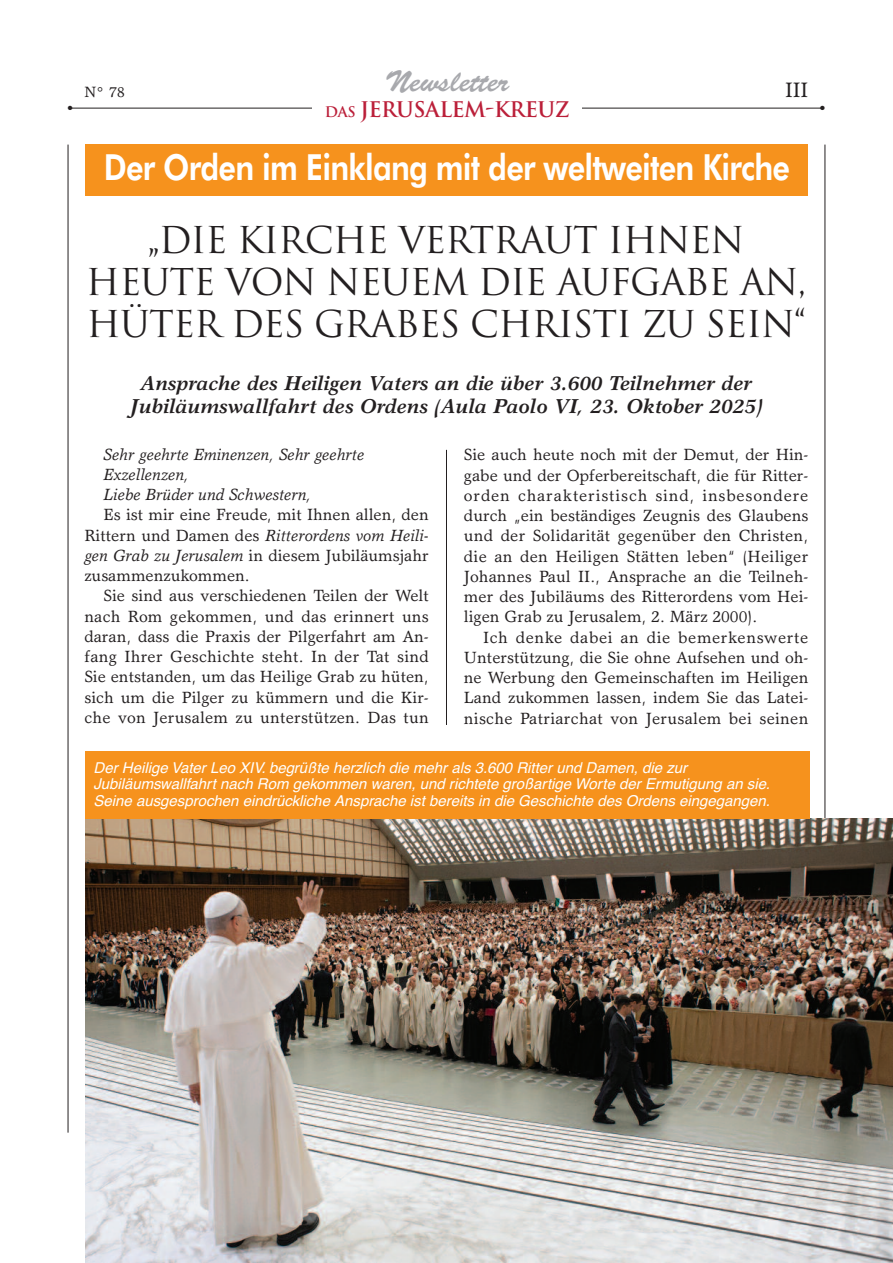
<style>
.page{position:relative;width:893px;height:1263px;background:#fff}
.page>*{position:absolute;margin:0;border:0;box-sizing:border-box;transform-origin:0 0}
.t1{font:36px/42px "Trajan";letter-spacing:-.025em;color:#231f20;text-align:center}
.t2{font:800 36px "Futura BT";letter-spacing:-.025em;color:#fff;scale:.85 1}
.t3{font:30px "Brush Script";color:#a8a9ad}
.t4{font:700 21px "Trajan";letter-spacing:-.025em;color:#bb1f39}
.t5{font:21px "Garth Graphic";color:#231f20}
.t6{font:italic 700 20.25px/23.2px "Garth Graphic";color:#231f20;text-align:center}
.t7{font:16.35px/20.2px "Garth Graphic";color:#231f20;text-align:justify}
.t8{font:italic 16.35px/20.2px "Garth Graphic";color:#231f20}
.t9{font:italic 15px/16.5px "Helvetica";color:#fff}
.t10{font:15px "Garth Graphic";color:#231f20}
.t11{font:6px "Zapf Dingbats";color:#231f20}
.s1{font-size:14.25px}
.s2{font-style:italic}
</style>
<div class="page">
<hr style="left:68px;top:145px;width:1px;height:987px;background:#231f20">
<hr style="left:825px;top:145px;width:1px;height:987px;background:#231f20">
<div style="left:85px;top:145px;width:723px;height:51px;background:#f6921d"></div>
<hr style="left:446px;top:450px;width:1px;height:275px;background:#231f20">
<img style="left:85px;top:818px;width:808px;height:445px">
<div style="left:85px;top:751px;width:724px;height:68px;background:#f6921d"></div>
<hr style="left:69px;top:108px;width:754px;height:1px;background:#231f20">
<div style="left:313px;top:101px;width:269px;height:22px;background:#fff"></div>
<h2 class="t3" style="left:385px;top:69px;width:125px">Newsletter</h2>
<p class="t4" style="left:325px;top:97px;width:246px"><span class="s1">Das</span> JERUSALEM-KREUZ</p>
<p class="t5" style="left:785px;top:82px;width:25px">III</p>
<p class="t10" style="left:84px;top:86px;width:42px">N° 78</p>
<p class="t11" style="left:68px;top:104px;width:6px">●</p>
<p class="t11" style="left:820px;top:105px;width:6px">●</p>
<h1 class="t2" style="left:104px;top:153px;width:809px">Der Orden im Einklang mit der weltweiten Kirche</h1>
<h1 class="t1" style="left:86px;top:219px;width:722px">„DIE KIRCHE VERTRAUT IHNEN<br>HEUTE VON NEUEM DIE AUFGABE AN,<br>HÜTER DES GRABES CHRISTI ZU SEIN“</h1>
<p class="t6" style="left:130px;top:373px;width:634px">Ansprache des Heiligen Vaters an die über 3.600 Teilnehmer der<br>Jubiläumswallfahrt des Ordens (Aula Paolo VI, 23. Oktober 2025)</p>
<p class="t8" style="left:104px;top:446px;width:262px">Sehr geehrte Eminenzen, Sehr geehrte<br>Exzellenzen,<br>Liebe Brüder und Schwestern,</p>
<p class="t7" style="left:84px;top:506px;width:346px;text-indent:19px">Es ist mir eine Freude, mit Ihnen allen, den Rittern und Damen des <span class="s2">Ritterordens vom Heili&shy;gen Grab zu Jerusalem</span> in diesem Jubiläumsjahr zusammenzukommen.</p>
<p class="t7" style="left:84px;top:587px;width:346px;text-indent:19px">Sie sind aus verschiedenen Teilen der Welt nach Rom gekommen, und das erinnert uns daran, dass die Praxis der Pilgerfahrt am An&shy;fang Ihrer Geschichte steht. In der Tat sind Sie entstanden, um das Heilige Grab zu hüten, sich um die Pilger zu kümmern und die Kir&shy;che von Jerusalem zu unterstützen. Das tun</p>
<p class="t7" style="left:464px;top:446px;width:346px">Sie auch heute noch mit der Demut, der Hin&shy;gabe und der Opferbereitschaft, die für Ritter&shy;orden charakteristisch sind, insbesondere durch „ein beständiges Zeugnis des Glaubens und der Solidarität gegenüber den Christen, die an den Heiligen Stätten leben“ (Heiliger Johannes Paul II., Ansprache an die Teilneh&shy;mer des Jubiläums des Ritterordens vom Hei&shy;ligen Grab zu Jerusalem, 2. März 2000).</p>
<p class="t7" style="left:464px;top:629px;width:346px;text-indent:19px">Ich denke dabei an die bemerkenswerte Unterstützung, die Sie ohne Aufsehen und oh&shy;ne Werbung den Gemeinschaften im Heiligen Land zukommen lassen, indem Sie das Latei&shy;nische Patriarchat von Jerusalem bei seinen</p>
<p class="t9" style="left:94px;top:759px;width:678px">Der Heilige Vater Leo XIV. begrüßte herzlich die mehr als 3.600 Ritter und Damen, die zur<br>Jubiläumswallfahrt nach Rom gekommen waren, und richtete großartige Worte der Ermutigung an sie.<br>Seine ausgesprochen eindrückliche Ansprache ist bereits in die Geschichte des Ordens eingegangen.</p>
</div>
